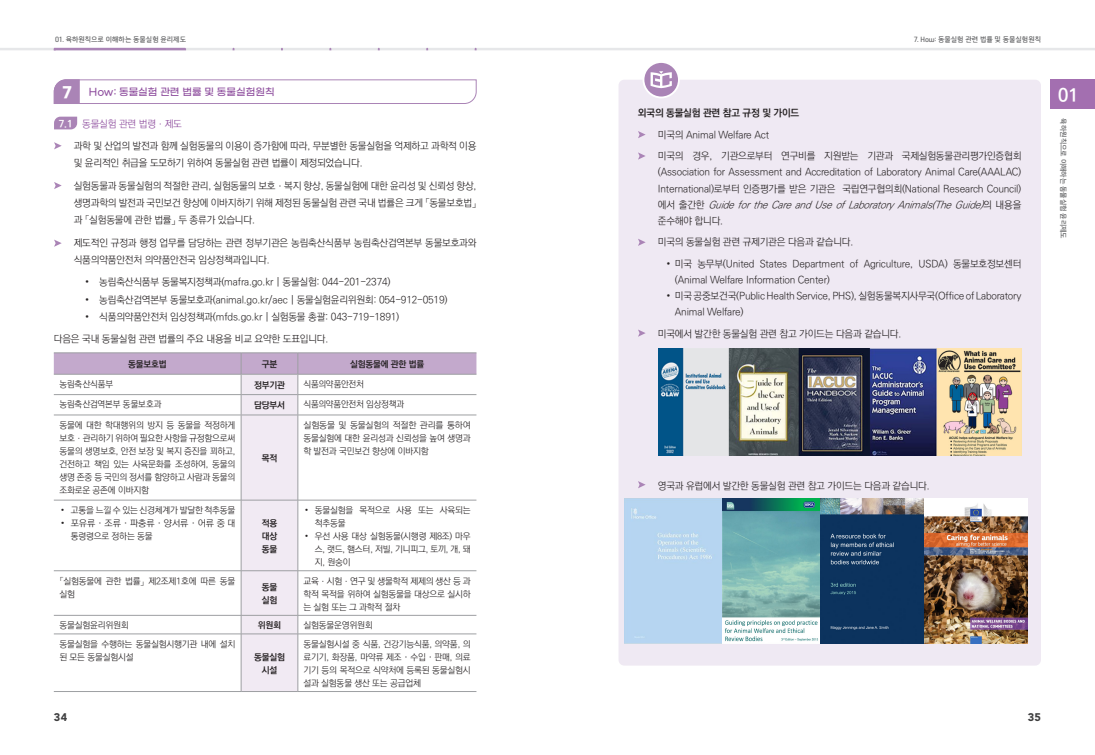
<style>
.page{position:relative;width:1095px;height:755px;background:#fff}
.page>*{position:absolute;margin:0;border:0;box-sizing:border-box;transform-origin:0 0}
.t1{font:18px "Ko Pub World Dotum PB";color:#fff}
.t2{font:700 15px "Gmarket Sans";color:#fff}
.t3{font:900 11px "Avenir";color:#3e3e3f}
.t4{font:10px/16px "Ko Pub World Dotum PL";letter-spacing:-.02em;color:#231f20}
.t5{font:500 10px "Gmarket Sans";color:#8d4c9d}
.t6{font:10px "Ko Pub World Dotum PB";letter-spacing:-.02em;color:#231f20}
.t7{font:10px "Ko Pub World Dotum PL";letter-spacing:-.02em;color:#8d4c9d}
.t8{font:10px "Ko Pub World Dotum PB";color:#fff}
.표1_본문{font:9px/13px "Ko Pub World Dotum PL";letter-spacing:-.02em;color:#231f20;text-align:justify}
.t9{font:9px/13px "Ko Pub World Dotum PB";letter-spacing:-.02em;color:#231f20;text-align:center}
.표1_본문-2{font:9px/13px "Ko Pub World Dotum PL";letter-spacing:-.02em;color:#231f20;scale:1.06 1}
.top_r_number{font:7px "Infinity Sans";color:#57585a}
.s1{font-size:10px}
.s2{font-style:italic}
</style>
<div class="page">
<hr style="left:0;top:48px;width:1094px;height:2px;background:#e6e7e9">
<svg style="left:54px;top:48px;width:132px;height:2px"></svg>
<div style="left:1050px;top:79px;width:44px;height:30px;background:#a36fb0"></div>
<svg style="left:53px;top:79px;width:424px;height:25px"></svg>
<svg style="left:54px;top:117px;width:23px;height:12px"></svg>
<svg style="left:54px;top:142px;width:8px;height:7px"></svg>
<svg style="left:54px;top:182px;width:8px;height:7px"></svg>
<svg style="left:54px;top:239px;width:8px;height:7px"></svg>
<svg style="left:54px;top:352px;width:422px;height:339px"></svg>
<hr style="left:241px;top:374px;width:57px;height:1px;background:#9d9fa2">
<hr style="left:241px;top:394px;width:57px;height:1px;background:#9d9fa2">
<hr style="left:241px;top:414px;width:57px;height:1px;background:#9d9fa2">
<div style="left:618px;top:80px;width:422px;height:585px;background:#efe9f3;border-radius:6px"></div>
<div style="left:643px;top:62px;width:35px;height:35px;background:#aa84b6;border-radius:50%"></div>
<div style="left:642px;top:61px;width:37px;height:37px;border:2px solid #fff;border-radius:50%"></div>
<svg style="left:650px;top:71px;width:21px;height:17px"></svg>
<svg style="left:638px;top:131px;width:7px;height:7px"></svg>
<svg style="left:638px;top:152px;width:7px;height:7px"></svg>
<svg style="left:638px;top:239px;width:7px;height:7px"></svg>
<svg style="left:638px;top:329px;width:7px;height:7px"></svg>
<svg style="left:638px;top:481px;width:7px;height:7px"></svg>
<img style="left:624px;top:498px;width:403px;height:145px">
<img style="left:658px;top:348px;width:363px;height:107px">
<p class="top_r_number" style="left:55px;top:35px;width:132px">01. 육하원칙으로 이해하는 동물실험 윤리제도</p>
<p class="t2" style="left:62px;top:83px;width:11px">7</p>
<p class="t8" style="left:59px;top:116px;width:15px">7.1</p>
<p class="t5" style="left:89px;top:87px;width:187px">How: 동물실험 관련 법률 및 동물실험원칙</p>
<p class="t7" style="left:82px;top:116px;width:101px">동물실험 관련 법령ㆍ제도</p>
<p class="t4" style="left:74px;top:138px;width:404px;line-height:17px">과학 및 산업의 발전과 함께 실험동물의 이용이 증가함에 따라, 무분별한 동물실험을 억제하고 과학적 이용 및 윤리적인 취급을 도모하기 위하여 동물실험 관련 법률이 제정되었습니다.</p>
<p class="t4" style="left:74px;top:177px;width:404px;line-height:17px;text-align:justify">실험동물과 동물실험의 적절한 관리, 실험동물의 보호ㆍ복지 향상, 동물실험에 대한 윤리성 및 신뢰성 향상, 생명과학의 발전과 국민보건 향상에 이바지하기 위해 제정된 동물실험 관련 국내 법률은 크게 「동물보호법」과 「실험동물에 관한 법률」 두 종류가 있습니다.</p>
<p class="t4" style="left:74px;top:234px;width:404px;line-height:17px">제도적인 규정과 행정 업무를 담당하는 관련 정부기관은 농림축산식품부 농림축산검역본부 동물보호과와 식품의약품안전처 의약품안전국 임상정책과입니다.</p>
<p class="t4" style="left:85px;top:274px;width:307px">• 농림축산식품부 동물복지정책과(mafra.go.kr | 동물실험: 044-201-2374)</p>
<p class="t4" style="left:85px;top:291px;width:364px">• 농림축산검역본부 동물보호과(animal.go.kr/aec | 동물실험윤리위원회: 054-912-0519)</p>
<p class="t4" style="left:85px;top:308px;width:316px">• 식품의약품안전처 임상정책과(mfds.go.kr | 실험동물 총괄: 043-719-1891)</p>
<p class="t4" style="left:54px;top:331px;width:276px">다음은 국내 동물실험 관련 법률의 주요 내용을 비교 요약한 도표입니다.</p>
<p class="t9" style="left:128px;top:358px;width:40px">동물보호법</p>
<p class="t9" style="left:262px;top:358px;width:17px">구분</p>
<p class="t9" style="left:350px;top:358px;width:76px">실험동물에 관한 법률</p>
<p class="표1_본문" style="left:59px;top:378px;width:55px">농림축산식품부</p>
<p class="t9" style="left:254px;top:379px;width:32px">정부기관</p>
<p class="표1_본문" style="left:303px;top:378px;width:62px">식품의약품안전처</p>
<p class="표1_본문" style="left:59px;top:398px;width:104px">농림축산검역본부 동물보호과</p>
<p class="t9" style="left:254px;top:399px;width:32px">담당부서</p>
<p class="표1_본문" style="left:303px;top:398px;width:102px">식품의약품안전처 임상정책과</p>
<p class="표1_본문" style="left:59px;top:418px;width:177px">동물에 대한 학대행위의 방지 등 동물을 적정하게 보호ㆍ관리하기 위하여 필요한 사항을 규정함으로써 동물의 생명보호, 안전 보장 및 복지 증진을 꾀하고, 건전하고 책임 있는 사육문화를 조성하여, 동물의 생명 존중 등 국민의 정서를 함양하고 사람과 동물의 조화로운 공존에 이바지함</p>
<p class="표1_본문" style="left:303px;top:418px;width:169px">실험동물 및 동물실험의 적절한 관리를 통하여 동물실험에 대한 윤리성과 신뢰성을 높여 생명과 학 발전과 국민보건 향상에 이바지함</p>
<p class="t9" style="left:262px;top:452px;width:17px">목적</p>
<p class="표1_본문" style="left:61px;top:503px;width:176px">• 고통을 느낄 수 있는 신경체계가 발달한 척추동물</p>
<p class="표1_본문-2" style="left:71px;top:516px;width:157px;text-indent:-10px">• 포유류<span class="s1">ㆍ</span>조류<span class="s1">ㆍ</span>파충류<span class="s1">ㆍ</span>양서류<span class="s1">ㆍ</span>어류 중 대 통령령으로 정하는 동물</p>
<p class="t9" style="left:262px;top:516px;width:17px">적용</p>
<p class="t9" style="left:262px;top:529px;width:17px">대상</p>
<p class="t9" style="left:262px;top:542px;width:17px">동물</p>
<p class="표1_본문" style="left:59px;top:574px;width:177px">「실험동물에 관한 법률」 제2조제1호에 따른 동물 실험</p>
<p class="t9" style="left:262px;top:580px;width:17px">동물</p>
<p class="t9" style="left:262px;top:593px;width:17px">실험</p>
<p class="표1_본문" style="left:315px;top:503px;width:157px;text-indent:-10px">• 동물실험을 목적으로 사용 또는 사육되는 척추동물</p>
<p class="표1_본문" style="left:315px;top:529px;width:157px;text-indent:-10px">• 우선 사용 대상 실험동물(시행령 제8조) 마우 스, 랫드, 햄스터, 저빌, 기니피그, 토끼, 개, 돼 지, 원숭이</p>
<p class="표1_본문" style="left:303px;top:574px;width:169px">교육ㆍ시험ㆍ연구 및 생물학적 제제의 생산 등 과 학적 목적을 위하여 실험동물을 대상으로 실시하 는 실험 또는 그 과학적 절차</p>
<p class="표1_본문" style="left:59px;top:618px;width:71px">동물실험윤리위원회</p>
<p class="t9" style="left:258px;top:619px;width:25px">위원회</p>
<p class="표1_본문" style="left:303px;top:618px;width:71px">실험동물운영위원회</p>
<p class="표1_본문" style="left:59px;top:637px;width:177px">동물실험을 수행하는 동물실험시행기관 내에 설치 된 모든 동물실험시설</p>
<p class="표1_본문" style="left:303px;top:637px;width:169px">동물실험시설 중 식품, 건강기능식품, 의약품, 의 료기기, 화장품, 마약류 제조<span class="s1">ㆍ</span>수입<span class="s1">ㆍ</span>판매, 의료 기기 등의 목적으로 식약처에 등록된 동물실험시 설과 실험동물 생산 또는 공급업체</p>
<p class="t9" style="left:254px;top:650px;width:32px">동물실험 시설</p>
<p class="top_r_number" style="left:913px;top:35px;width:129px">7. How: 동물실험 관련 법률 및 동물실험원칙</p>
<p class="t6" style="left:638px;top:106px;width:163px">외국의 동물실험 관련 참고 규정 및 가이드</p>
<p class="t4" style="left:657px;top:127px;width:113px">미국의 Animal Welfare Act</p>
<p class="t4" style="left:657px;top:148px;width:365px;text-align:justify">미국의 경우, 기관으로부터 연구비를 지원받는 기관과 국제실험동물관리평가인증협회 (Association for Assessment and Accreditation of Laboratory Animal Care(AAALAC)<br>International)로부터 인증평가를 받은 기관은 국립연구협의회(National Research Council) 에 서 출 간 한 <span class="s2">GuidefortheCareandUseofLaboratoryAnimals(TheGuide)</span>의 내 용 을 준수해야 합니다.</p>
<p class="t4" style="left:657px;top:234px;width:197px">미국의 동물실험 관련 규제기관은 다음과 같습니다.</p>
<p class="t4" style="left:674px;top:256px;width:348px;text-indent:-9px">• 미국 농무부(United States Department of Agriculture, USDA) 동물보호정보센터 (Animal Welfare Information Center)</p>
<p class="t4" style="left:674px;top:288px;width:348px;text-indent:-9px">• 미국 공중보건국(Public Health Service, PHS), 실험동물복지사무국(Office of Laboratory<br>Animal Welfare)</p>
<p class="t4" style="left:657px;top:325px;width:245px">미국에서 발간한 동물실험 관련 참고 가이드는 다음과 같습니다.</p>
<p class="t4" style="left:657px;top:477px;width:273px">영국과 유럽에서 발간한 동물실험 관련 참고 가이드는 다음과 같습니다.</p>
<p class="t3" style="left:54px;top:709px;width:15px">34</p>
<p class="t3" style="left:1027px;top:709px;width:15px">35</p>
<p class="t1" style="left:1057px;top:82px;width:22px">01</p>
<p class="top_r_number" style="left:1067px;top:118px;width:122px;rotate:90deg">육하원칙으로 이해하는 동물실험 윤리제도</p>
</div>
